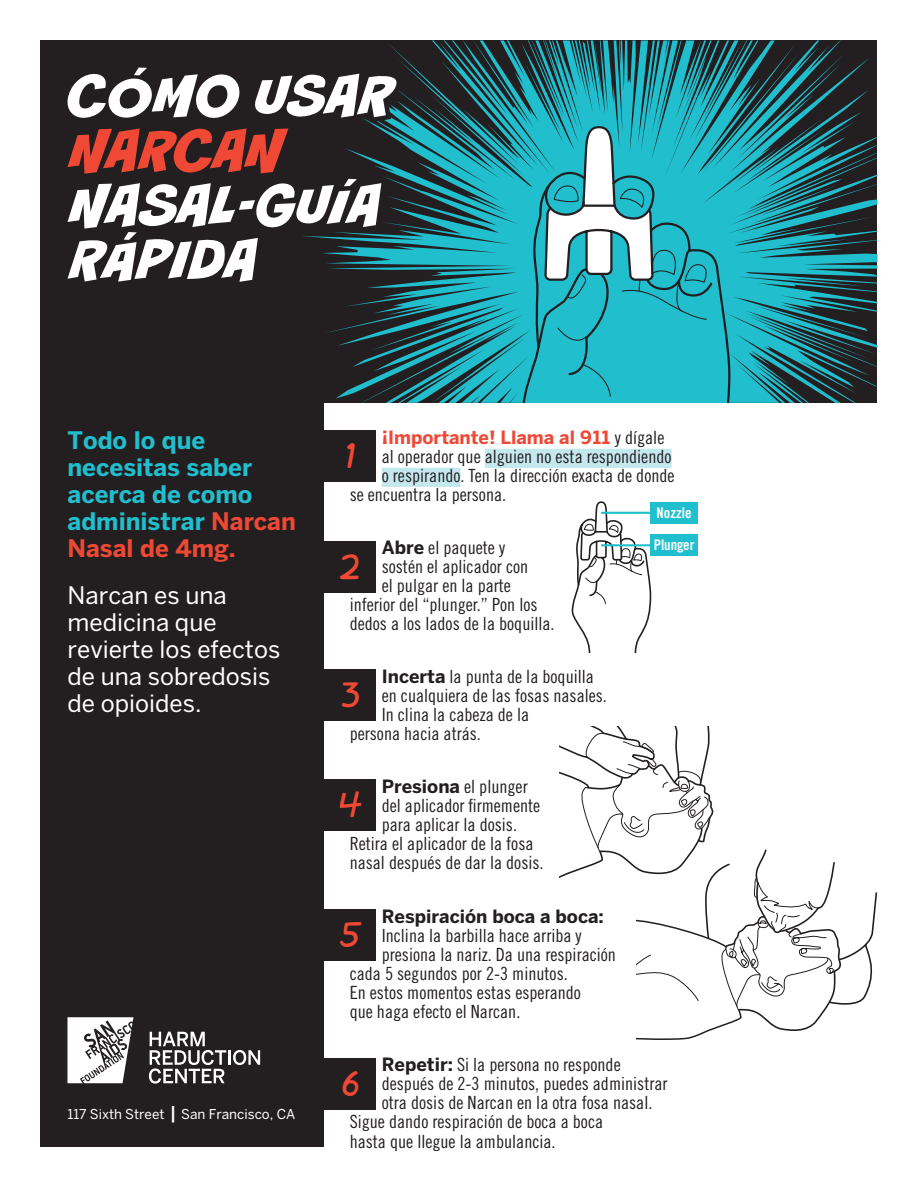
<style>
.page{position:relative;width:918px;height:1188px;background:#fff}
.page>*{position:absolute;margin:0;border:0;box-sizing:border-box;transform-origin:0 0}
.Number_Large{font:38.55px "Stan Lee";color:#ef4835}
.Title_Regular{font:24px/27px "Benton Sans";color:#fff}
.Title_Bold{font:700 24px/27px "Benton Sans";color:#21bece}
.Body{font:18.15px/19px "Trade Gothic Cond Eighteen";color:#231f20}
.t1{font:14.7px "Trade Gothic Bold Cond Twenty";color:#fff}
.Title_Regular-2{font:13.5px "Benton Sans";color:#fff}
.s1{color:#ef4835}
.s2{font-weight:700;font-size:17.55px}
.s3{font-family:"Benton Sans";font-weight:700;color:#ef4835}
.s4{font-family:"Benton Sans";font-weight:700}
</style>
<div class="page">
<div style="left:40px;top:40px;width:284px;height:1108px;background:#231f20"></div>
<svg style="left:68px;top:1017px;width:65px;height:66px"></svg>
<hr style="left:228px;top:1050px;width:3px;height:15px;background:#fff">
<svg style="left:233px;top:1050px;width:27px;height:15px"></svg>
<svg style="left:149px;top:1032px;width:77px;height:52px"></svg>
<svg style="left:559px;top:726px;width:318px;height:314px"></svg>
<div style="left:324px;top:541px;width:51px;height:51px;background:#231f20"></div>
<div style="left:324px;top:670px;width:51px;height:51px;background:#231f20"></div>
<div style="left:324px;top:780px;width:51px;height:51px;background:#231f20"></div>
<div style="left:324px;top:431px;width:51px;height:51px;background:#231f20"></div>
<div style="left:485px;top:449px;width:187px;height:19px;background:#c5e8ee"></div>
<div style="left:382px;top:468px;width:79px;height:19px;background:#c5e8ee"></div>
<div style="left:324px;top:909px;width:51px;height:52px;background:#231f20"></div>
<div style="left:324px;top:1058px;width:51px;height:51px;background:#231f20"></div>
<svg style="left:572px;top:501px;width:80px;height:151px"></svg>
<hr style="left:602px;top:512px;width:50px;height:2px;background:#21bece">
<hr style="left:602px;top:544px;width:50px;height:2px;background:#21bece">
<div style="left:650px;top:502px;width:48px;height:21px;background:#21bece"></div>
<div style="left:650px;top:535px;width:48px;height:21px;background:#21bece"></div>
<svg style="left:324px;top:40px;width:554px;height:363px;background:#226971"></svg>
<svg style="left:522px;top:40px;width:207px;height:363px;background:#34abb7"></svg>
<svg style="left:67px;top:63px;width:334px;height:224px"></svg>
<p class="Title_Bold" style="left:68px;top:426px;width:230px">Todo lo que necesitas saber acerca de como administrar <span class="s1">Narcan<br>Nasal de 4mg.</span></p>
<p class="Title_Regular" style="left:68px;top:581px;width:214px">Narcan es una medicina que revierte los efectos de una sobredosis de opioides.</p>
<p class="Title_Regular-2" style="left:68px;top:1106px;width:229px">117 Sixth Street <span class="s2">|</span> San Francisco, CA</p>
<p class="Body" style="left:382px;top:428px;width:294px"><span class="s3">¡Importante! Llama al 911</span> y dígale al operador que alguien no esta respondiendo o respirando. Ten la dirección exacta de donde</p>
<p class="Body" style="left:350px;top:485px;width:158px">se encuentra la persona.</p>
<p class="Number_Large" style="left:344px;top:433px;width:12px">1</p>
<p class="Body" style="left:382px;top:538px;width:148px"><span class="s4">Abre</span> el paquete y sostén el aplicador con el pulgar en la parte</p>
<p class="Body" style="left:350px;top:595px;width:206px">inferior del “plunger.” Pon los dedos a los lados de la boquilla.</p>
<p class="Number_Large" style="left:338px;top:543px;width:24px">2</p>
<p class="Body" style="left:382px;top:667px;width:227px"><span class="s4">Incerta</span> la punta de la boquilla en cualquiera de las fosas nasales.<br>In clina la cabeza de la</p>
<p class="Body" style="left:350px;top:724px;width:133px">persona hacia atrás.</p>
<p class="Number_Large" style="left:340px;top:672px;width:21px">3</p>
<p class="Number_Large" style="left:338px;top:782px;width:25px">4</p>
<p class="Body" style="left:382px;top:777px;width:160px"><span class="s4">Presiona</span> el plunger del aplicador firmemente para aplicar la dosis.</p>
<p class="Body" style="left:350px;top:834px;width:195px">Retira el aplicador de la fosa nasal después de dar la dosis.</p>
<p class="Body" style="left:382px;top:907px;width:236px"><span class="s4">Respiración boca a boca:<br></span>Inclina la barbilla hace arriba y presiona la nariz. Da una respiración</p>
<p class="Body" style="left:350px;top:964px;width:233px">cada 5 segundos por 2-3 minutos.<br>En estos momentos estas esperando que haga efecto el Narcan.</p>
<p class="Number_Large" style="left:338px;top:911px;width:25px">5</p>
<p class="t1" style="left:657px;top:504px;width:37px">Nozzle</p>
<p class="t1" style="left:654px;top:536px;width:42px">Plunger</p>
<p class="Body" style="left:382px;top:1055px;width:287px"><span class="s4">Repetir:</span> Si la persona no responde después de 2-3 minutos, puedes administrar otra dosis de Narcan en la otra fosa nasal.</p>
<p class="Body" style="left:350px;top:1112px;width:255px">Sigue dando respiración de boca a boca hasta que llegue la ambulancia.</p>
<p class="Number_Large" style="left:340px;top:1060px;width:21px">6</p>
</div>
